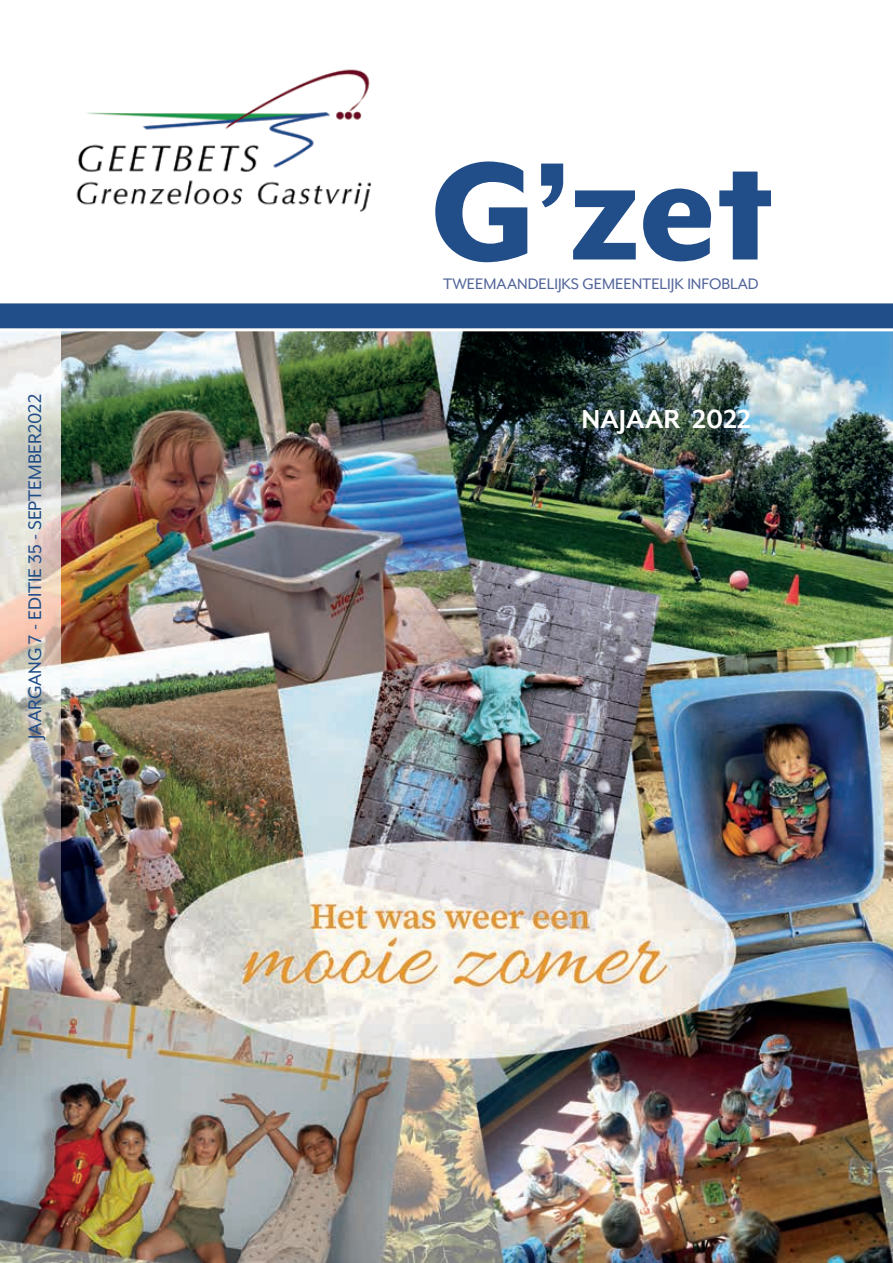
<style>
.page{position:relative;width:893px;height:1263px;background:#fff}
.page>*{position:absolute;margin:0;border:0;box-sizing:border-box;transform-origin:0 0}
.t1{font:800 159.9px "Mr Eaves XL Mod OT";color:#214d88}
.t2{font:700 30px "Mr Eaves XL Mod OT";color:#fff}
.t3{font:21px "Mr Eaves XL Mod OT";color:#214d88}
.t4{font:17.55px "Mr Eaves XL Mod OT";color:#51649a}
</style>
<div class="page">
<img style="left:0;top:331px;width:893px;height:932px">
<img style="left:0;top:331px;width:61px;height:698px">
<img style="left:76px;top:69px;width:296px;height:143px">
<div style="left:0;top:302px;width:893px;height:28px;background:#214d88"></div>
<hr style="left:0;top:300px;width:893px;height:3px;background:#fff">
<hr style="left:0;top:328px;width:893px;height:3px;background:#fff">
<p class="t3" style="left:23px;top:739px;width:346px;rotate:-90deg">JAARGANG 7 - EDITIE 35 - SEPTEMBER2022</p>
<h1 class="t1" style="left:430px;top:121px;width:344px">G’zet</h1>
<p class="t4" style="left:443px;top:274px;width:317px">TWEEMAANDELIJKS GEMEENTELIJK INFOBLAD</p>
<h2 class="t2" style="left:581px;top:402px;width:171px">NAJAAR 2022</h2>
</div>
